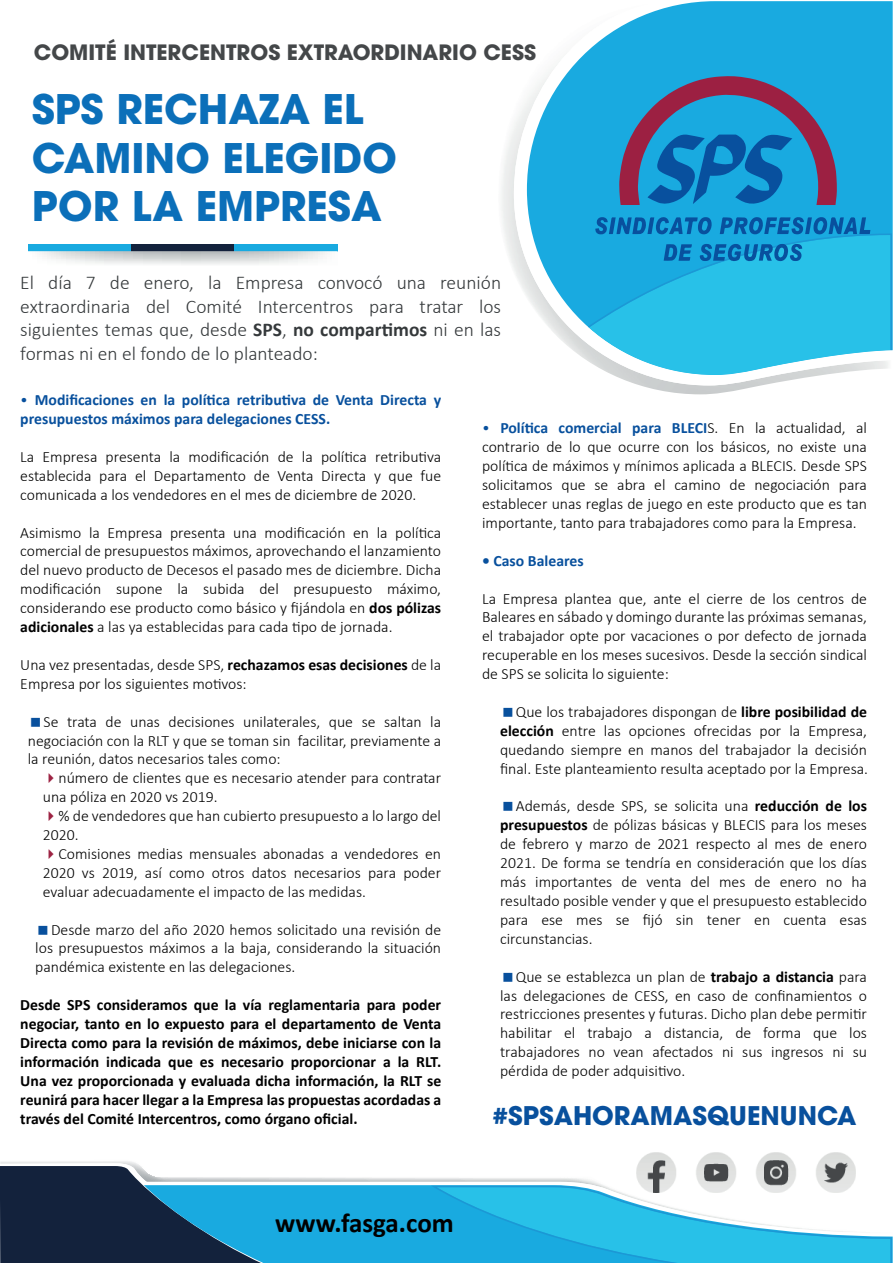
<style>
.page{position:relative;width:893px;height:1263px;background:#fff}
.page>*{position:absolute;margin:0;border:0;box-sizing:border-box;transform-origin:0 0}
.t1{font:700 40.5px/48.6px "ITC Avant Garde Pro";color:#0b6fb9}
.t2{font:700 27px "Calibri";color:#000001}
.t3{font:700 25.5px "ITC Avant Garde Pro";color:#08509d}
.t4{font:700 21px "ITC Avant Garde Pro";color:#444749}
.t5{font:300 19.5px/23.4px "Calibri";color:#35393b;text-align:justify}
.t6{font:300 15.75px/18.9px "Calibri";color:#000001;text-align:justify}
.t7{font:700 15.75px/18.9px "Calibri";color:#000001;text-align:justify}
.t8{font:700 15.75px/18.9px "Calibri";color:#08509d}
.s1{font-weight:700}
.s2{font-weight:300}
.s3{color:#9d2343}
.s4{color:#08509d}
.s5{font-weight:700;color:#08509d}
</style>
<div class="page">
<img style="left:501px;top:129px;width:262px;height:265px">
<svg style="left:514px;top:101px;width:294px;height:284px"></svg>
<svg style="left:527px;top:1px;width:366px;height:374px;fill:#19aae0"></svg>
<svg style="left:0;top:1163px;width:856px;height:22px"></svg>
<svg style="left:0;top:1166px;width:264px;height:97px;background:#354157"></svg>
<svg style="left:144px;top:1185px;width:749px;height:78px;background:#1b93c3"></svg>
<svg style="left:431px;top:1186px;width:461px;height:77px"></svg>
<svg style="left:619px;top:76px;width:218px;height:129px;background:#347bb0"></svg>
<svg style="left:585px;top:216px;width:307px;height:161px;background:#36b7e1"></svg>
<img style="left:636px;top:1153px;width:219px;height:40px">
<div style="left:28px;top:244px;width:103px;height:7px;background:#19aae0"></div>
<div style="left:131px;top:244px;width:103px;height:7px;background:#13223c"></div>
<div style="left:234px;top:244px;width:104px;height:7px;background:#19aae0"></div>
<svg style="left:28px;top:251px;width:310px;height:14px"></svg>
<h3 class="t4" style="left:34px;top:38px;width:504px">COMITÉ INTERCENTROS EXTRAORDINARIO CESS</h3>
<h1 class="t1" style="left:32px;top:84px;width:367px">SPS RECHAZA EL<br>CAMINO ELEGIDO<br>POR LA EMPRESA</h1>
<p class="t5" style="left:20px;top:271px;width:482px">El día 7 de enero, la Empresa convocó una reunión extraordinaria del Comité Intercentros para tratar los siguientes temas que, desde <span class="s1">SPS</span>, <span class="s1">no compartimos</span> ni en las formas ni en el fondo de lo planteado:</p>
<p class="t8" style="left:20px;top:390px;width:422px"><span class="s2">•</span> Modificaciones en la política retributiva de Venta Directa y presupuestos máximos para delegaciones CESS.</p>
<p class="t6" style="left:20px;top:447px;width:422px">La Empresa presenta la modificación de la política retributiva establecida para el Departamento de Venta Directa y que fue comunicada a los vendedores en el mes de diciembre de 2020.</p>
<p class="t6" style="left:20px;top:523px;width:422px">Asimismo la Empresa presenta una modificación en la política comercial de presupuestos máximos, aprovechando el lanzamiento del nuevo producto de Decesos el pasado mes de diciembre. Dicha modificación supone la subida del presupuesto máximo, considerando ese producto como básico y fijándola en <span class="s1">dos pólizas adicionales</span> a las ya establecidas para cada tipo de jornada.</p>
<p class="t6" style="left:20px;top:655px;width:422px">Una vez presentadas, desde SPS, <span class="s1">rechazamos esas decisiones</span> de la<br>Empresa por los siguientes motivos:</p>
<p class="t6" style="left:28px;top:712px;width:415px;text-indent:16px">Se trata de unas decisiones unilaterales, que se saltan la negociación con la RLT y que se toman sin facilitar, previamente a la reunión, datos necesarios tales como:</p>
<p class="t6" style="left:43px;top:768px;width:400px"><span class="s3">✔</span>número de clientes que es necesario atender para contratar una póliza en 2020 vs 2019.</p>
<p class="t6" style="left:43px;top:806px;width:400px"><span class="s3">✔</span>% de vendedores que han cubierto presupuesto a lo largo del<br>2020.</p>
<p class="t6" style="left:43px;top:844px;width:400px"><span class="s3">✔</span>Comisiones medias mensuales abonadas a vendedores en 2020 vs 2019, así como otros datos necesarios para poder evaluar adecuadamente el impacto de las medidas.</p>
<p class="t6" style="left:35px;top:920px;width:407px;text-indent:16px">Desde marzo del año 2020 hemos solicitado una revisión de los presupuestos máximos a la baja, considerando la situación pandémica existente en las delegaciones.</p>
<p class="t7" style="left:20px;top:995px;width:422px">Desde SPS consideramos que la vía reglamentaria para poder negociar, tanto en lo expuesto para el departamento de Venta Directa como para la revisión de máximos, debe iniciarse con la información indicada que es necesario proporcionar a la RLT.<br>Una vez proporcionada y evaluada dicha información, la RLT se reunirá para hacer llegar a la Empresa las propuestas acordadas a través del Comité Intercentros, como órgano oficial.</p>
<p class="t6" style="left:482px;top:419px;width:386px"><span class="s4">•</span> <span class="s5">Política comercial para BLECI</span>S. En la actualidad, al contrario de lo que ocurre con los básicos, no existe una política de máximos y mínimos aplicada a BLECIS. Desde SPS solicitamos que se abra el camino de negociación para establecer unas reglas de juego en este producto que es tan importante, tanto para trabajadores como para la Empresa.</p>
<p class="t8" style="left:482px;top:550px;width:103px">• Caso Baleares</p>
<p class="t6" style="left:482px;top:589px;width:386px">La Empresa plantea que, ante el cierre de los centros de Baleares en sábado y domingo durante las próximas semanas, el trabajador opte por vacaciones o por defecto de jornada recuperable en los meses sucesivos. Desde la sección sindical de SPS se solicita lo siguiente:</p>
<p class="t6" style="left:500px;top:702px;width:369px;text-indent:16px">Que los trabajadores dispongan de <span class="s1">libre posibilidad de elección</span> entre las opciones ofrecidas por la Empresa, quedando siempre en manos del trabajador la decisión final. Este planteamiento resulta aceptado por la Empresa.</p>
<p class="t6" style="left:500px;top:797px;width:368px;text-indent:16px">Además, desde SPS, se solicita una <span class="s1">reducción de los presupuestos</span> de pólizas básicas y BLECIS para los meses de febrero y marzo de 2021 respecto al mes de enero 2021. De forma se tendría en consideración que los días más importantes de venta del mes de enero no ha resultado posible vender y que el presupuesto establecido para ese mes se fijó sin tener en cuenta esas circunstancias.</p>
<p class="t6" style="left:500px;top:967px;width:368px;text-indent:16px">Que se establezca un plan de <span class="s1">trabajo a distancia</span> para las delegaciones de CESS, en caso de confinamientos o restricciones presentes y futuras. Dicho plan debe permitir habilitar el trabajo a distancia, de forma que los trabajadores no vean afectados ni sus ingresos ni su pérdida de poder adquisitivo.</p>
<h3 class="t3" style="left:492px;top:1098px;width:366px">#SPSAHORAMASQUENUNCA</h3>
<h2 class="t2" style="left:275px;top:1204px;width:180px">www.fasga.com</h2>
</div>
